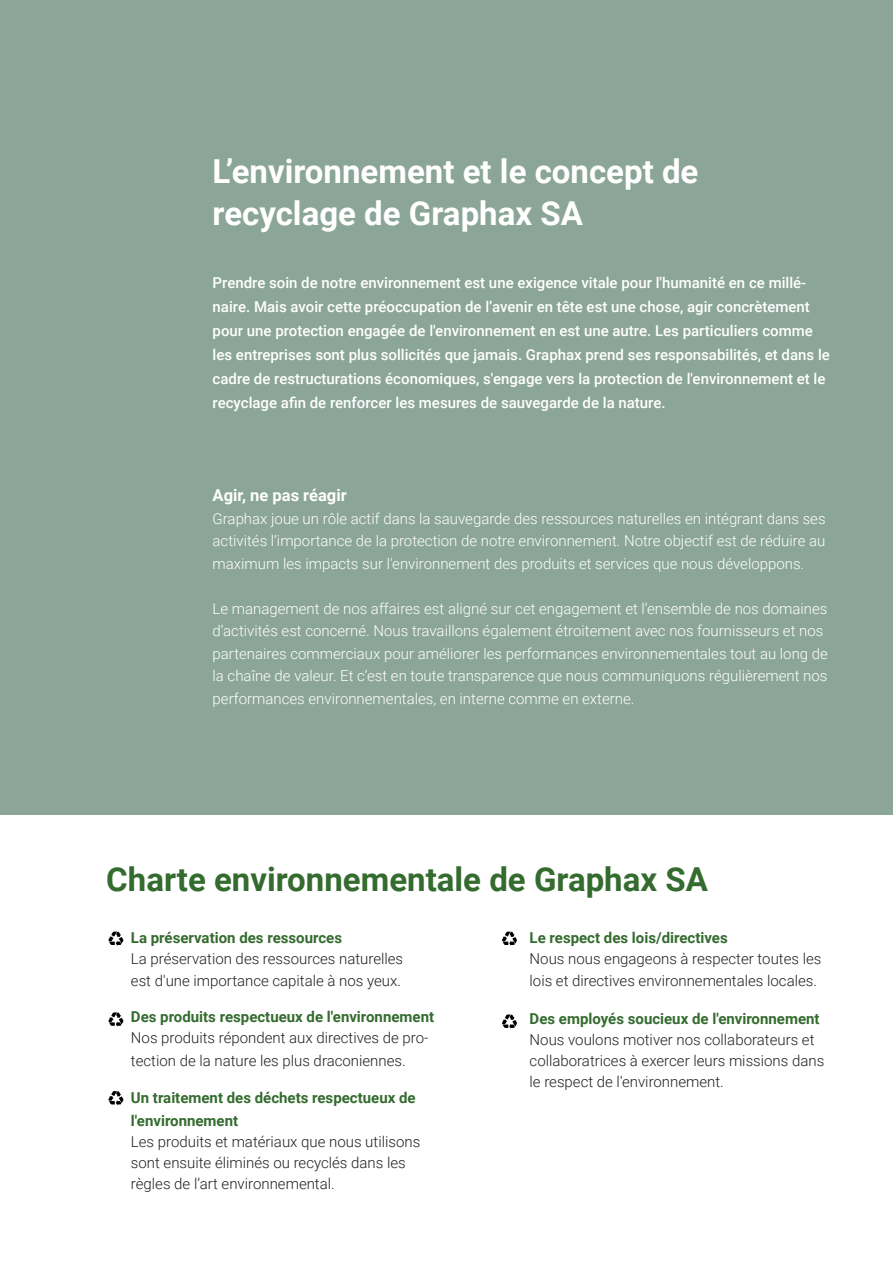
<style>
.page{position:relative;width:893px;height:1263px;background:#fff}
.page>*{position:absolute;margin:0;border:0;box-sizing:border-box;transform-origin:0 0}
.t1{font:700 33px/42px "Roboto";color:#fff}
.t2{font:700 33px "Roboto";color:#346b2e}
.t3{font:700 16.5px "Roboto";color:#fff}
.t4{font:300 15px/22.5px "Roboto";color:#fff;text-align:justify}
.t5{font:500 15px/24px "Roboto";color:#fff}
.t6{font:300 15px/21px "Roboto";color:#231f20}
.t7{font:700 15px/22.5px "Roboto";color:#346b2e}
</style>
<div class="page">
<div style="left:0;top:0;width:893px;height:815px;background:#8ba598"></div>
<svg style="left:108px;top:932px;width:15px;height:14px"></svg>
<svg style="left:108px;top:1012px;width:15px;height:15px"></svg>
<svg style="left:108px;top:1091px;width:15px;height:14px"></svg>
<svg style="left:502px;top:932px;width:15px;height:14px"></svg>
<svg style="left:502px;top:1014px;width:15px;height:15px"></svg>
<h1 class="t1" style="left:213px;top:149px;width:487px">L’environnement et le concept de recyclage de Graphax SA</h1>
<p class="t5" style="left:213px;top:270px;width:619px">Prendre soin de notre environnement est une exigence vitale pour l'humanité en ce millé&shy;naire. Mais avoir cette préoccupation de l’avenir en tête est une chose, agir concrètement pour une protection engagée de l'environnement en est une autre. Les particuliers comme les entreprises sont plus sollicités que jamais. Graphax prend ses responsabilités, et dans le cadre de restructurations économiques, s'engage vers la protection de l'environnement et le recyclage afin de renforcer les mesures de sauvegarde de la nature.</p>
<p class="t3" style="left:213px;top:484px;width:136px">Agir, ne pas réagir</p>
<p class="t4" style="left:213px;top:507px;width:614px">Graphax joue un rôle actif dans la sauvegarde des ressources naturelles en intégrant dans ses activités l’importance de la protection de notre environnement. Notre objectif est de réduire au maximum les impacts sur l'environnement des produits et services que nous développons.</p>
<p class="t4" style="left:213px;top:597px;width:617px;text-align:left">Le management de nos affaires est aligné sur cet engagement et l’ensemble de nos domaines d’activités est concerné. Nous travaillons également étroitement avec nos fournisseurs et nos partenaires commerciaux pour améliorer les performances environnementales tout au long de la chaîne de valeur. Et c’est en toute transparence que nous communiquons régulièrement nos performances environnementales, en interne comme en externe.</p>
<h1 class="t2" style="left:106px;top:856px;width:603px">Charte environnementale de Graphax SA</h1>
<p class="t7" style="left:131px;top:925px;width:213px">La préservation des ressources</p>
<p class="t6" style="left:131px;top:946px;width:274px;line-height:22.5px">La préservation des ressources naturelles est d'une importance capitale à nos yeux.</p>
<p class="t7" style="left:131px;top:1005px;width:305px">Des produits respectueux de l'environnement</p>
<p class="t6" style="left:131px;top:1026px;width:299px;line-height:22.5px">Nos produits répondent aux directives de pro&shy;tection de la nature les plus draconiennes.</p>
<p class="t7" style="left:131px;top:1086px;width:286px">Un traitement des déchets respectueux de l'environnement</p>
<p class="t6" style="left:131px;top:1130px;width:291px">Les produits et matériaux que nous utilisons sont ensuite éliminés ou recyclés dans les règles de l’art environnemental.</p>
<p class="t7" style="left:530px;top:925px;width:200px">Le respect des lois/directives</p>
<p class="t6" style="left:530px;top:946px;width:293px;line-height:22.5px">Nous nous engageons à respecter toutes les lois et directives environnementales locales.</p>
<p class="t7" style="left:530px;top:1006px;width:291px">Des employés soucieux de l'environnement</p>
<p class="t6" style="left:530px;top:1028px;width:296px">Nous voulons motiver nos collaborateurs et collaboratrices à exercer leurs missions dans le respect de l'environnement.</p>
</div>
